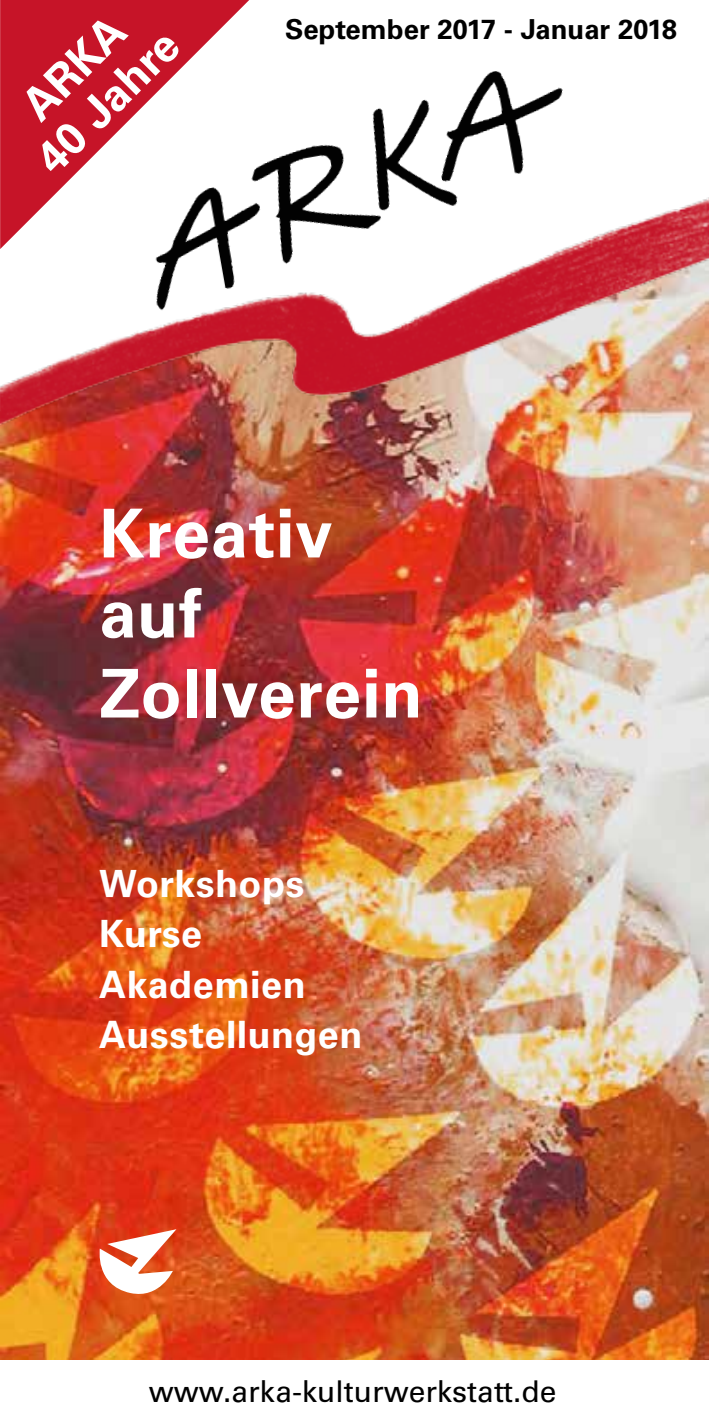
<style>
.page{position:relative;width:709px;height:1418px;background:#fff}
.page>*{position:absolute;margin:0;border:0;box-sizing:border-box;transform-origin:0 0}
.t1{font:700 67.5px/80px "Univers CE";letter-spacing:.01em;color:#fff}
.t2{font:700 45px/47.5px "Univers";color:#fff;text-align:center}
.t3{font:700 37.75px/50px "Univers";letter-spacing:.01em;color:#fff}
.t4{font:30px "Univers";color:#000}
.t5{font:700 27.5px "Univers";color:#000}
</style>
<div class="page">
<img style="left:0;top:450px;width:709px;height:909px">
<img style="left:251px;top:71px;width:312px;height:125px">
<svg style="left:95px;top:1229px;width:81px;height:70px"></svg>
<img style="left:0;top:196px;width:709px;height:254px">
<svg style="left:0;top:0;width:249px;height:249px;fill:#c61428"></svg>
<p class="t2" style="left:-6px;top:115px;width:182px;rotate:-45deg">ARKA<br>40 Jahre</p>
<p class="t5" style="left:285px;top:13px;width:393px">September 2017 - Januar 2018</p>
<h1 class="t1" style="left:99px;top:496px;width:325px">Kreativ auf<br>Zollverein</h1>
<p class="t3" style="left:99px;top:859px;width:265px">Workshops<br>Kurse<br>Akademien<br>Ausstellungen</p>
<p class="t4" style="left:149px;top:1372px;width:409px">www.arka-kulturwerkstatt.de</p>
</div>
